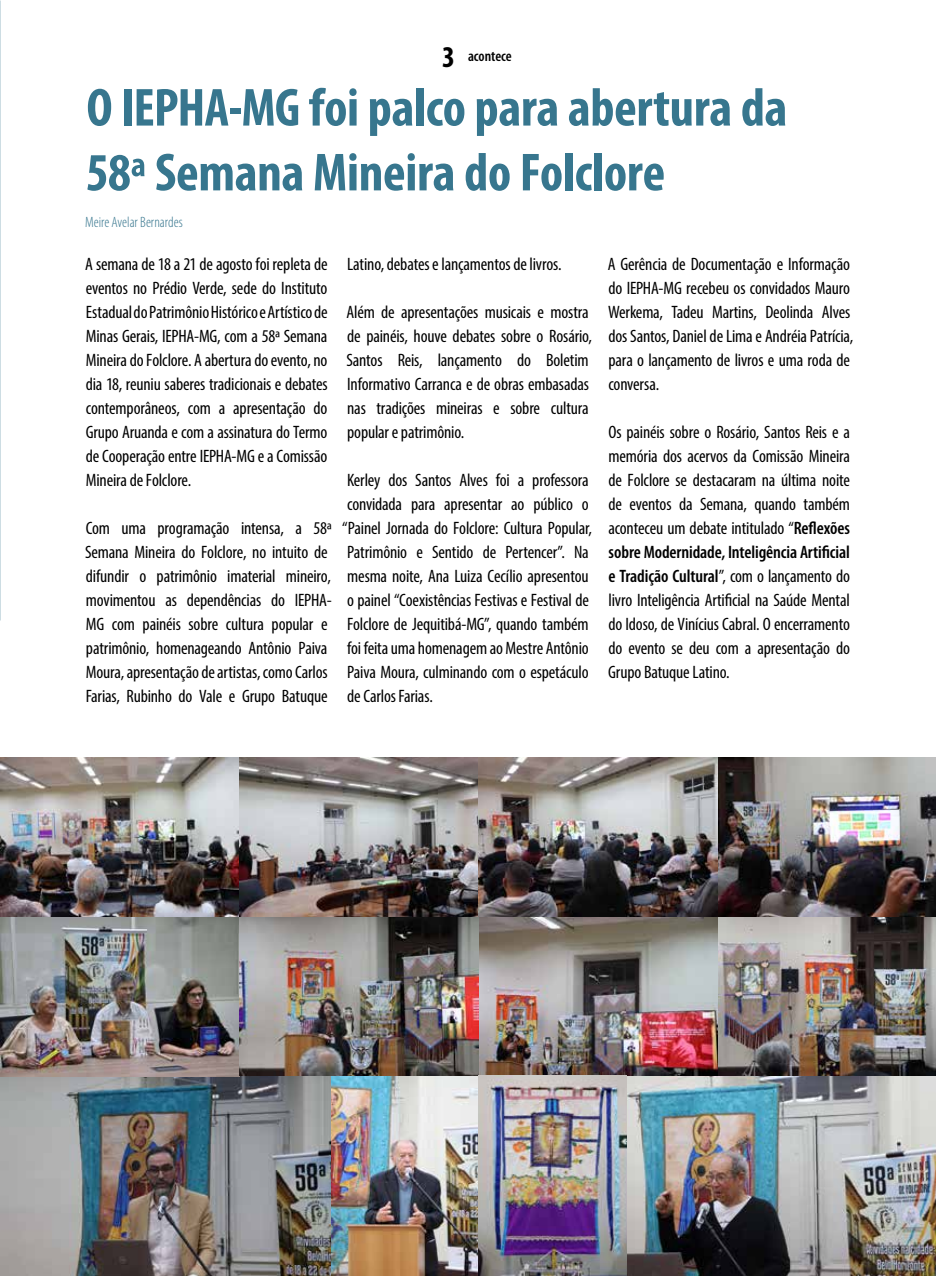
<style>
.page{position:relative;width:936px;height:1276px;background:#fff}
.page>*{position:absolute;margin:0;border:0;box-sizing:border-box;transform-origin:0 0}
.t1{font:700 condensed 54px/64.8px "Myriad Pro";letter-spacing:-.005em;color:#37768e}
.t2{font:condensed 18px/24px "Myriad Pro";letter-spacing:-.01em;color:#000}
.t3{font:300 condensed 15px "Myriad Pro";color:#37768e}
.t4{font:600 condensed 15px "Myriad Pro";color:#000}
.s1{font-weight:700;font-size:30.3px}
.s2{font-weight:600}
</style>
<div class="page">
<img style="left:0;top:757px;width:935px;height:519px">
<p class="t4" style="left:442px;top:47px;width:71px"><span class="s1">3</span> acontece</p>
<h1 class="t1" style="left:86px;top:74px;width:703px">O IEPHA-MG foi palco para abertura da<br>58ª Semana Mineira do Folclore</h1>
<p class="t3" style="left:85px;top:214px;width:99px">Meire Avelar Bernardes</p>
<p class="t2" style="left:85px;top:252px;width:244px;text-align:justify">A semana de 18 a 21 de agosto foi repleta de eventos no Prédio Verde, sede do Instituto Estadual do Patrimônio Histórico e Artístico de Minas Gerais, IEPHA-MG, com a 58ª Semana Mineira do Folclore. A abertura do evento, no dia 18, reuniu saberes tradicionais e debates contemporâneos, com a apresentação do Grupo Aruanda e com a assinatura do Termo de Cooperação entre IEPHA-MG e a Comissão Mineira de Folclore.</p>
<p class="t2" style="left:85px;top:516px;width:248px">Com uma programação intensa, a 58ª Semana Mineira do Folclore, no intuito de difundir o patrimônio imaterial mineiro, movimentou as dependências do IEPHA-MG com painéis sobre cultura popular e patrimônio, homenageando Antônio Paiva Moura, apresentação de artistas, como Carlos Farias, Rubinho do Vale e Grupo Batuque</p>
<p class="t2" style="left:347px;top:252px;width:216px">Latino, debates e lançamentos de livros.</p>
<p class="t2" style="left:346px;top:300px;width:247px">Além de apresentações musicais e mostra de painéis, houve debates sobre o Rosário, Santos Reis, lançamento do Boletim Informativo Carranca e de obras embasadas nas tradições mineiras e sobre cultura popular e patrimônio.</p>
<p class="t2" style="left:342px;top:468px;width:251px">Kerley dos Santos Alves foi a professora convidada para apresentar ao público o “Painel Jornada do Folclore: Cultura Popular, Patrimônio e Sentido de Pertencer”. Na mesma noite, Ana Luiza Cecílio apresentou o painel “Coexistências Festivas e Festival de Folclore de Jequitibá-MG”, quando também foi feita uma homenagem ao Mestre Antônio Paiva Moura, culminando com o espetáculo de Carlos Farias.</p>
<p class="t2" style="left:607px;top:252px;width:247px">A Gerência de Documentação e Informação do IEPHA-MG recebeu os convidados Mauro Werkema, Tadeu Martins, Deolinda Alves dos Santos, Daniel de Lima e Andréia Patrícia, para o lançamento de livros e uma roda de conversa.</p>
<p class="t2" style="left:608px;top:420px;width:243px;text-align:justify">Os painéis sobre o Rosário, Santos Reis e a memória dos acervos da Comissão Mineira de Folclore se destacaram na última noite de eventos da Semana, quando também aconteceu um debate intitulado “<span class="s2">Reflexões sobre Modernidade, Inteligência Artificial e Tradição Cultural</span>”, com o lançamento do livro Inteligência Artificial na Saúde Mental do Idoso, de Vinícius Cabral. O encerramento do evento se deu com a apresentação do Grupo Batuque Latino.</p>
</div>
